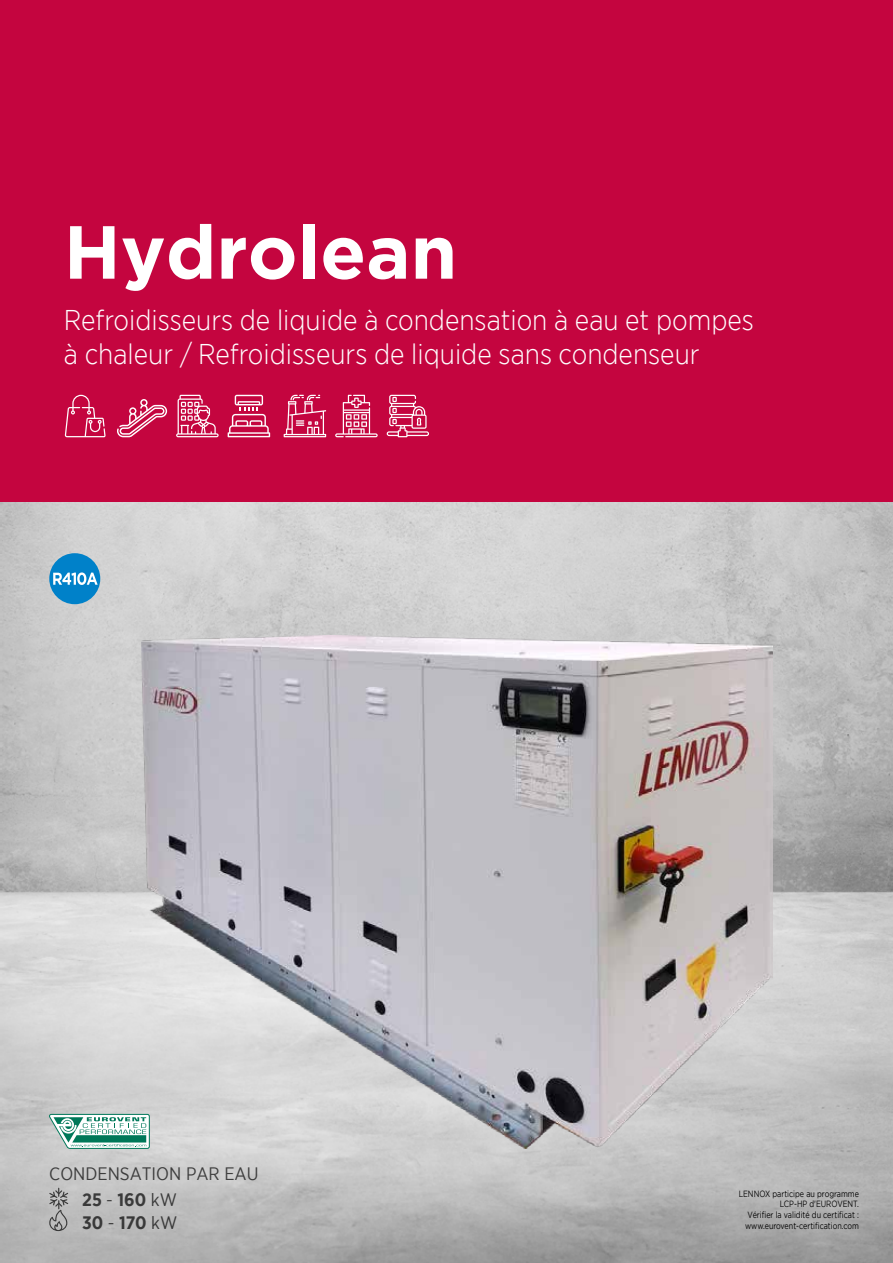
<style>
.page{position:relative;width:893px;height:1263px;background:#fff}
.page>*{position:absolute;margin:0;border:0;box-sizing:border-box;transform-origin:0 0}
.t1{font:700 75px "Gotham";color:#fff}
.t2{font:300 28.5px/34.2px "Gotham Narrow";color:#fff}
.t3{font:18px/26.4px "Gotham Narrow";color:#000}
.t4{font:700 18px "Gotham Narrow";color:#000}
.t5{font:9px/10.8px "Gotham";color:#000;text-align:right;scale:.8 1}
.s1{font-weight:700}
.s2{font-weight:400}
</style>
<div class="page">
<img style="left:0;top:502px;width:893px;height:761px">
<div style="left:0;top:0;width:893px;height:502px;background:#c4053f"></div>
<svg style="left:65px;top:395px;width:41px;height:42px"></svg>
<svg style="left:117px;top:399px;width:50px;height:38px"></svg>
<svg style="left:176px;top:395px;width:43px;height:42px"></svg>
<svg style="left:228px;top:395px;width:42px;height:42px"></svg>
<svg style="left:284px;top:395px;width:42px;height:42px"></svg>
<svg style="left:335px;top:395px;width:43px;height:42px"></svg>
<svg style="left:387px;top:395px;width:42px;height:42px"></svg>
<img style="left:142px;top:635px;width:631px;height:513px">
<div style="left:49px;top:553px;width:51px;height:51px;background:#0081c9;border-radius:50%"></div>
<svg style="left:53px;top:572px;width:45px;height:13px"></svg>
<svg style="left:49px;top:1114px;width:101px;height:35px"></svg>
<svg style="left:48px;top:1188px;width:21px;height:43px"></svg>
<h1 class="t1" style="left:64px;top:209px;width:395px">Hydrolean</h1>
<h2 class="t2" style="left:64px;top:302px;width:692px">Refroidisseurs de liquide à condensation à eau et pompes à chaleur / Refroidisseurs de liquide sans condenseur</h2>
<h3 class="t3" style="left:82px;top:1160px;width:178px;text-indent:-33px">CONDENSATION PAR EAU<br><span class="s1">25</span> - <span class="s1">160</span> kW</h3>
<h3 class="t4" style="left:82px;top:1211px;width:97px">30 <span class="s2">-</span> 170 <span class="s2">kW</span></h3>
<p class="t5" style="left:739px;top:1188px;width:152px">LENNOX participe au programme<br>LCP-HP d'EUROVENT.<br>Vérifier la validité du certificat : www.eurovent-certification.com</p>
</div>
